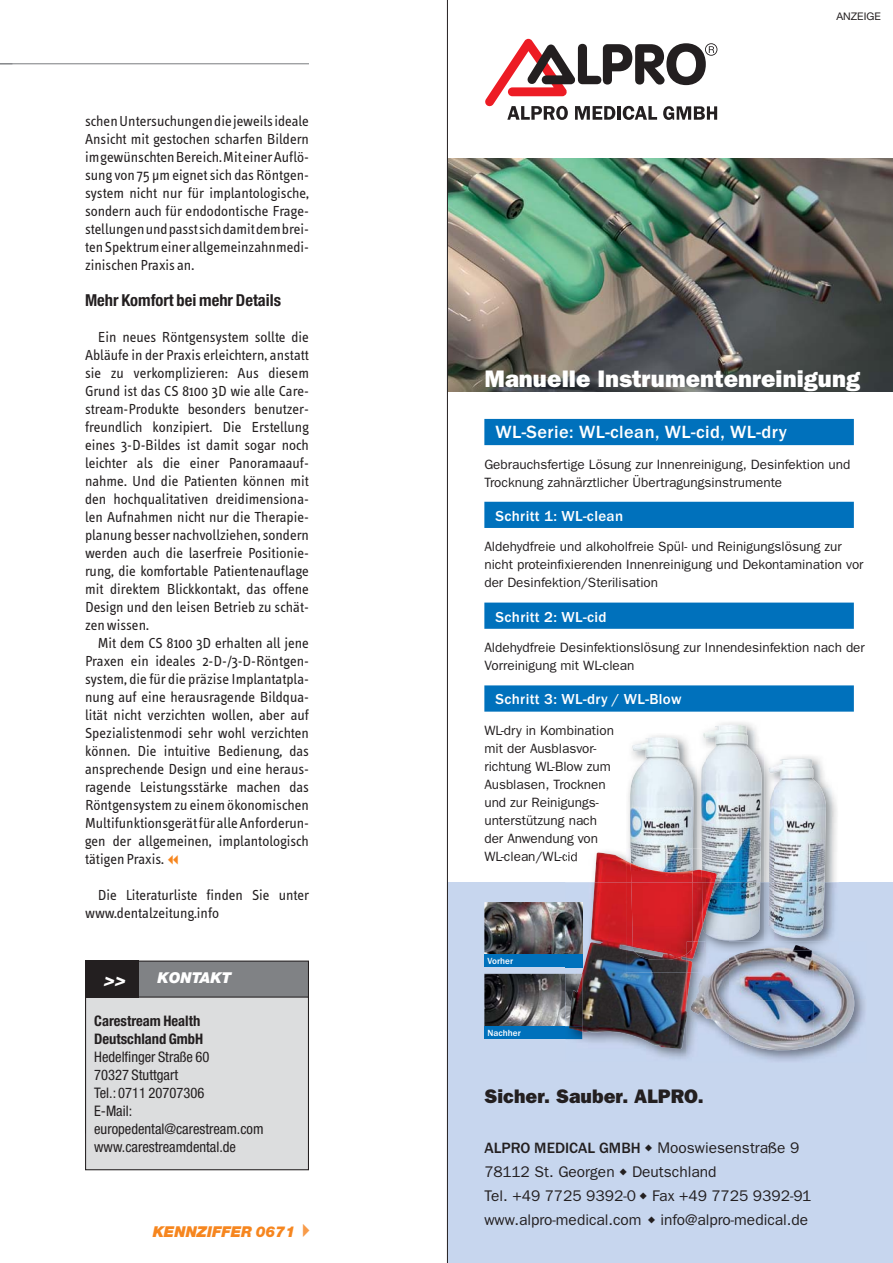
<style>
.page{position:relative;width:893px;height:1263px;background:#fff}
.page>*{position:absolute;margin:0;border:0;box-sizing:border-box;transform-origin:0 0}
.t1{font:800 24px "Franklin Gothic";color:#fff}
.t2{font:800 19.65px "Franklin Gothic";color:#231f20}
.t3{font:18.3px "Franklin Gothic Medium+T42";letter-spacing:.025em;color:#fff}
.t4{font:italic 900 expanded 18px "Helvetica Neue";color:#fff}
.t5{font:700 condensed 16.5px "Helvetica Neue";color:#231f20}
.t6{font:15.45px/23.9px "Franklin Gothic";color:#231f20}
.t7{font:15px/18px "Info Text";color:#231f20;text-align:justify}
.t8{font:15px "Franklin Gothic Medium+T42";letter-spacing:.025em;color:#fff}
.t9{font:italic 900 15px "Helvetica Neue";color:#f6861f}
.t10{font:italic 900 15px "Helvetica Neue";color:#fff}
.t11{font:condensed 14.55px/18px "Helvetica Neue";color:#231f20}
.t12{font:700 condensed 14.55px/18px "Helvetica Neue";color:#231f20}
.t13{font:13.5px/18px "Franklin Gothic";color:#231f20}
.t14{font:10.5px "Helvetica Neue";color:#231f20}
.t15{font:9.15px "Franklin Gothic Medium+T42";color:#fff}
.s1{color:#f89b49}
.s2{font-family:"Franklin Gothic Medium+T42"}
</style>
<div class="page">
<div style="left:86px;top:961px;width:222px;height:172px;background:#808285"></div>
<div style="left:86px;top:997px;width:222px;height:173px;background:#dcddde"></div>
<div style="left:85px;top:996px;width:224px;height:174px;border:1px solid #231f20"></div>
<div style="left:85px;top:960px;width:54px;height:37px;background:#231f20"></div>
<hr style="left:0;top:63px;width:309px;height:1px;background:#808285">
<img style="left:448px;top:158px;width:445px;height:233px">
<div style="left:447px;top:882px;width:446px;height:381px;background:#c7d6ee"></div>
<svg style="left:485px;top:39px;width:232px;height:81px"></svg>
<div style="left:484px;top:419px;width:370px;height:26px;background:#0071bc"></div>
<div style="left:484px;top:502px;width:370px;height:26px;background:#0071bc"></div>
<div style="left:484px;top:603px;width:370px;height:26px;background:#0071bc"></div>
<div style="left:484px;top:685px;width:370px;height:27px;background:#0071bc"></div>
<img style="left:722px;top:722px;width:43px;height:160px">
<img style="left:729px;top:882px;width:36px;height:59px">
<img style="left:705px;top:724px;width:57px;height:158px">
<img style="left:706px;top:882px;width:54px;height:58px">
<img style="left:774px;top:756px;width:63px;height:185px">
<img style="left:765px;top:758px;width:9px;height:183px">
<img style="left:774px;top:758px;width:52px;height:180px">
<img style="left:768px;top:766px;width:6px;height:166px">
<img style="left:626px;top:735px;width:80px;height:135px">
<img style="left:701px;top:733px;width:5px;height:116px">
<img style="left:630px;top:737px;width:63px;height:124px">
<img style="left:484px;top:902px;width:81px;height:53px">
<div style="left:484px;top:955px;width:98px;height:12px;background:#0071bc"></div>
<img style="left:484px;top:974px;width:85px;height:52px">
<div style="left:484px;top:1026px;width:98px;height:13px;background:#0071bc"></div>
<img style="left:729px;top:941px;width:136px;height:120px">
<img style="left:729px;top:950px;width:85px;height:100px">
<img style="left:814px;top:954px;width:40px;height:92px">
<img style="left:741px;top:948px;width:33px;height:5px">
<img style="left:774px;top:945px;width:37px;height:5px">
<svg style="left:765px;top:941px;width:9px;height:9px"></svg>
<img style="left:594px;top:851px;width:16px;height:31px">
<img style="left:565px;top:902px;width:17px;height:72px">
<svg style="left:565px;top:852px;width:12px;height:10px"></svg>
<img style="left:706px;top:933px;width:23px;height:18px">
<img style="left:703px;top:933px;width:3px;height:8px">
<img style="left:703px;top:926px;width:3px;height:7px">
<img style="left:565px;top:1003px;width:122px;height:56px">
<img style="left:565px;top:955px;width:17px;height:12px">
<img style="left:687px;top:1003px;width:42px;height:54px">
<img style="left:691px;top:959px;width:38px;height:75px">
<img style="left:595px;top:852px;width:31px;height:30px">
<img style="left:582px;top:882px;width:105px;height:167px">
<img style="left:706px;top:882px;width:9px;height:32px">
<img style="left:626px;top:861px;width:71px;height:111px">
<img style="left:698px;top:882px;width:5px;height:59px">
<svg style="left:697px;top:870px;width:20px;height:12px"></svg>
<img style="left:702px;top:882px;width:4px;height:44px">
<img style="left:631px;top:863px;width:62px;height:97px">
<img style="left:569px;top:974px;width:13px;height:52px">
<svg style="left:569px;top:1026px;width:13px;height:6px"></svg>
<img style="left:687px;top:972px;width:4px;height:31px">
<svg style="left:681px;top:941px;width:25px;height:31px"></svg>
<hr style="left:447px;top:0;width:1px;height:1263px;background:#231f20">
<p class="t7" style="left:85px;top:113px;width:225px">schen Untersuchungen die jeweils ideale Ansicht mit gestochen scharfen Bildern im gewünschten Bereich. Mit einer Auflö&shy;sung von 75 μm eignet sich das Röntgen&shy;system nicht nur für implantologische, sondern auch für endodontische Frage&shy;stellungen und passt sich damit dem brei&shy;ten Spektrum einer allgemeinzahnmedi&shy;zinischen Praxis an.</p>
<p class="t5" style="left:85px;top:294px;width:198px">Mehr Komfort bei mehr Details</p>
<p class="t7" style="left:85px;top:329px;width:225px;text-indent:13px">Ein neues Röntgensystem sollte die Abläufe in der Praxis erleichtern, anstatt sie zu verkomplizieren: Aus diesem Grund ist das CS 8100 3D wie alle Care&shy;stream-Produkte besonders benutzer&shy;freundlich konzipiert. Die Erstellung eines 3-D-Bildes ist damit sogar noch leichter als die einer Panoramaauf&shy;nahme. Und die Patienten können mit den hochqualitativen dreidimensiona&shy;len Aufnahmen nicht nur die Therapie&shy;planung besser nachvollziehen, sondern werden auch die laserfreie Positionie&shy;rung, die komfortable Patientenauflage mit direktem Blickkontakt, das offene Design und den leisen Betrieb zu schät&shy;zen wissen.</p>
<p class="t7" style="left:85px;top:635px;width:225px;text-indent:13px">Mit dem CS 8100 3D erhalten all jene Praxen ein ideales 2-D-/3-D-Röntgen&shy;system, die für die präzise Implantatpla&shy;nung auf eine herausragende Bildqua&shy;lität nicht verzichten wollen, aber auf Spezialistenmodi sehr wohl verzichten können. Die intuitive Bedienung, das ansprechende Design und eine heraus&shy;ragende Leistungsstärke machen das Röntgensystem zu einem ökonomischen Multifunktionsgerät für alle Anforderun&shy;gen der allgemeinen, implantologisch tätigen Praxis.</p>
<p class="t7" style="left:85px;top:887px;width:225px;text-indent:13px">Die Literaturliste finden Sie unter www.dentalzeitung.info</p>
<p class="t10" style="left:157px;top:972px;width:76px">KONTAKT</p>
<p class="t4" style="left:103px;top:970px;width:27px">&gt;&gt;</p>
<p class="t12" style="left:94px;top:1013px;width:111px">Carestream Health<br>Deutschland GmbH</p>
<p class="t11" style="left:94px;top:1049px;width:171px">Hedelfinger Straße 60<br>70327 Stuttgart<br>Tel.: 0711 20707306<br>E-Mail: europedental@carestream.com www.carestreamdental.de</p>
<p class="t9" style="left:153px;top:1227px;width:165px">KENNZIFFER 0671<span class="s1">✔</span></p>
<p class="t14" style="left:836px;top:13px;width:46px">ANZEIGE</p>
<h1 class="t1" style="left:484px;top:364px;width:377px">Manuelle Instrumentenreinigung</h1>
<p class="t3" style="left:495px;top:421px;width:293px">WL-Serie: WL-clean, WL-cid, WL-dry</p>
<p class="t13" style="left:484px;top:456px;width:368px">Gebrauchsfertige Lösung zur Innenreinigung, Desinfektion und<br>Trocknung zahnärztlicher Übertragungsinstrumente</p>
<p class="t8" style="left:495px;top:507px;width:129px">Schritt 1: WL-clean</p>
<p class="t13" style="left:484px;top:539px;width:381px">Aldehydfreie und alkoholfreie Spül- und Reinigungslösung zur nicht proteinfixierenden Innenreinigung und Dekontamination vor der Desinfektion/Sterilisation</p>
<p class="t8" style="left:495px;top:608px;width:112px">Schritt 2: WL-cid</p>
<p class="t13" style="left:484px;top:640px;width:382px">Aldehydfreie Desinfektionslösung zur Innendesinfektion nach der<br>Vorreinigung mit WL-clean</p>
<p class="t8" style="left:495px;top:690px;width:188px">Schritt 3: WL-dry / WL-Blow</p>
<p class="t13" style="left:484px;top:722px;width:131px">WL-dry in Kombination mit der Ausblasvor&shy;richtung WL-Blow zum<br>Ausblasen, Trocknen und zur Reinigungs&shy;unterstützung nach der Anwendung von<br>WL-clean/WL-cid</p>
<p class="t15" style="left:488px;top:956px;width:27px">Vorher</p>
<p class="t15" style="left:488px;top:1027px;width:35px">Nachher</p>
<h2 class="t2" style="left:484px;top:1084px;width:221px">Sicher. Sauber. ALPRO.</h2>
<p class="t6" style="left:484px;top:1137px;width:329px"><span class="s2">ALPRO MEDICAL GMBH</span> Mooswiesenstraße 9<br>78112 St. Georgen Deutschland<br>Tel. +49 7725 9392-0 Fax +49 7725 9392-91 www.alpro-medical.com info@alpro-medical.de</p>
</div>
